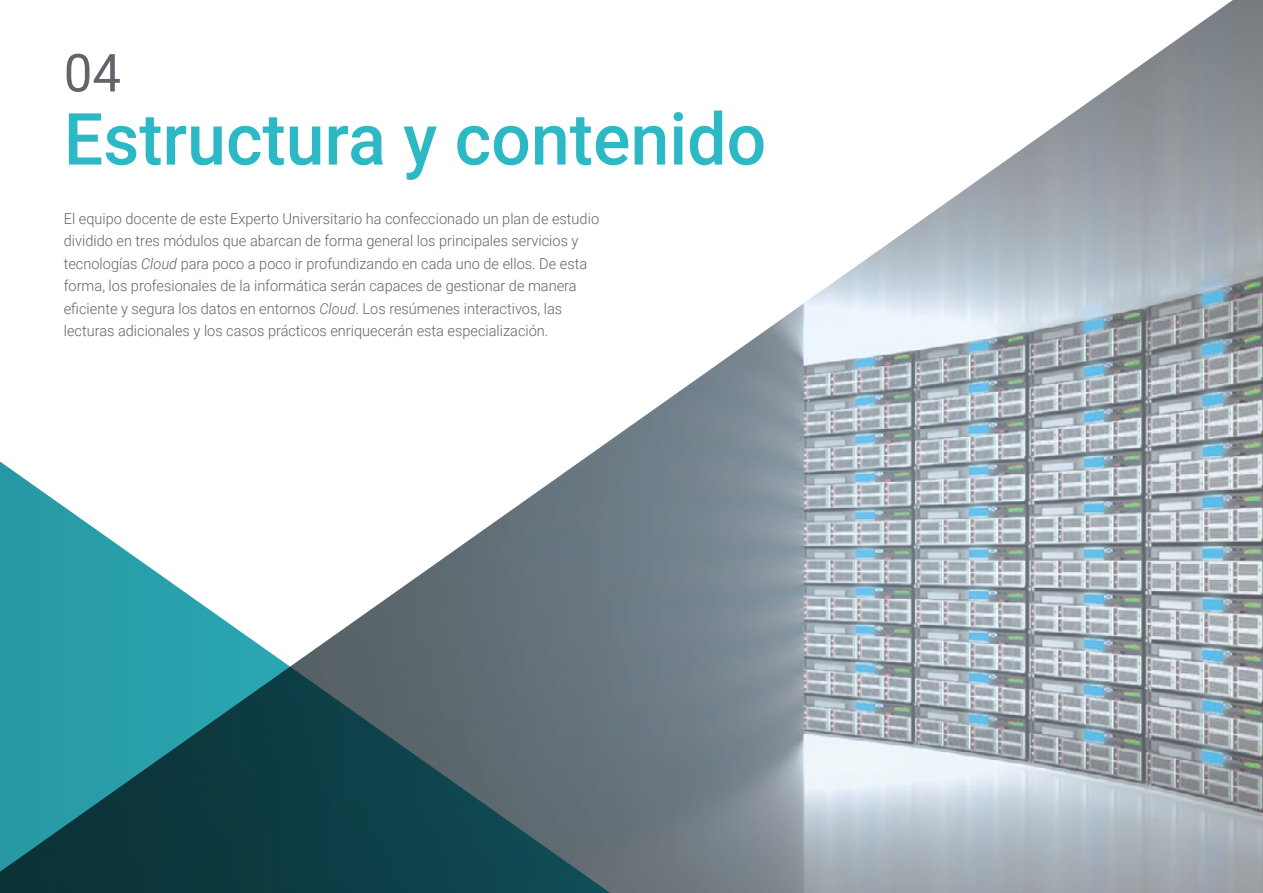
<style>
.page{position:relative;width:1263px;height:893px;background:#fff}
.page>*{position:absolute;margin:0;border:0;box-sizing:border-box;transform-origin:0 0}
.t1{font:500 72px "Roboto";color:#2db8c5}
.t2{font:52.5px "Roboto";color:#61646a}
.t3{font:300 15px/22.5px "Roboto";color:#61646a}
.s1{font-style:italic}
</style>
<div class="page">
<img style="left:602px;top:0;width:661px;height:893px">
<svg style="left:0;top:446px;width:640px;height:447px"></svg>
<h2 class="t2" style="left:64px;top:36px;width:59px">04</h2>
<h1 class="t1" style="left:64px;top:89px;width:704px">Estructura y contenido</h1>
<p class="t3" style="left:64px;top:207px;width:537px">El equipo docente de este Experto Universitario ha confeccionado un plan de estudio dividido en tres módulos que abarcan de forma general los principales servicios y tecnologías <span class="s1">Cloud</span> para poco a poco ir profundizando en cada uno de ellos. De esta forma, los profesionales de la informática serán capaces de gestionar de manera eficiente y segura los datos en entornos <span class="s1">Cloud</span>. Los resúmenes interactivos, las lecturas adicionales y los casos prácticos enriquecerán esta especialización.</p>
</div>
